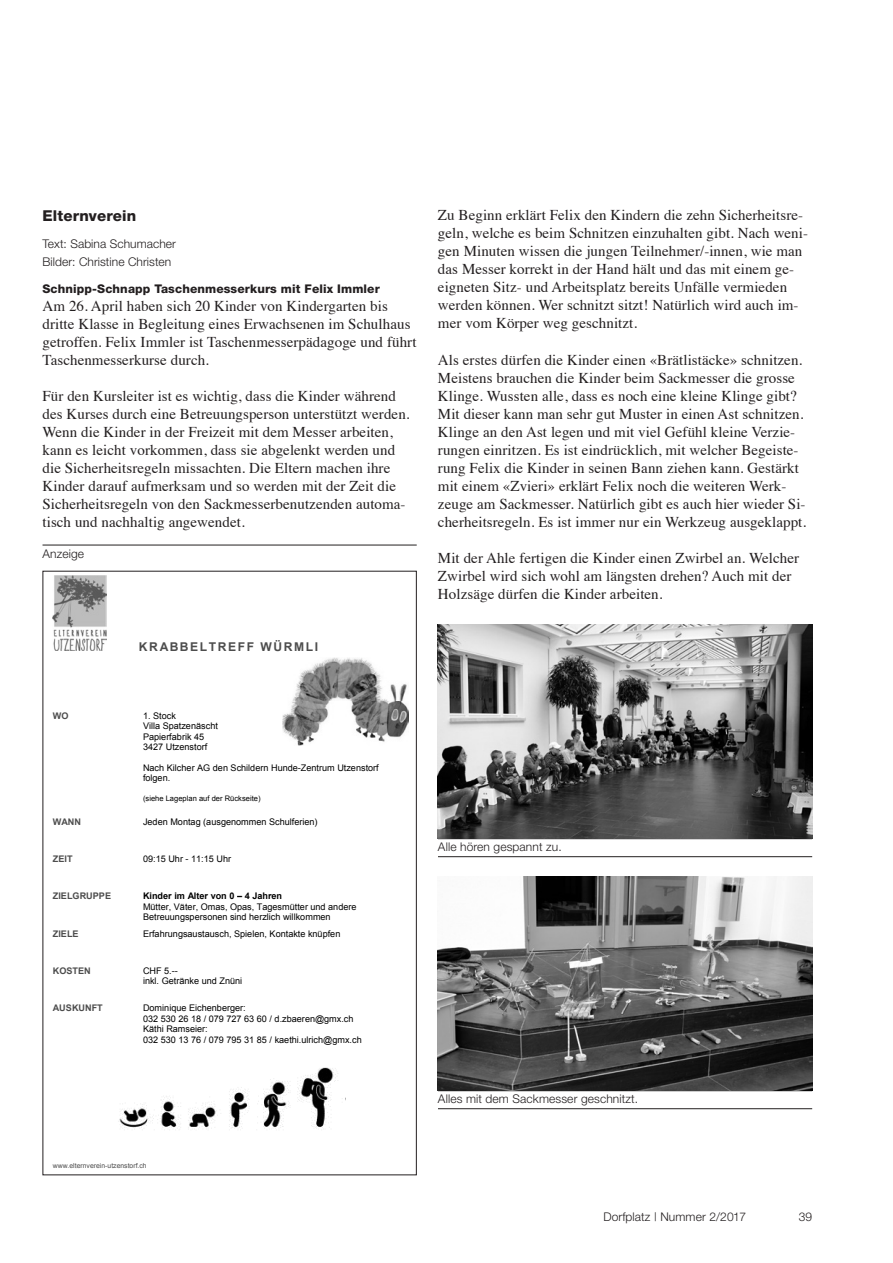
<style>
.page{position:relative;width:893px;height:1263px;background:#fff}
.page>*{position:absolute;margin:0;border:0;box-sizing:border-box;transform-origin:0 0}
.Kontakt{font:15px/18px "Times";letter-spacing:.005em;color:#231f20}
.Lauftext{font:15px/18px "Times";letter-spacing:.005em;color:#231f20}
.Titel_Normal{font:800 15px "Helvetica Neue";letter-spacing:.01em;color:#231f20}
.t1{font:700 12.15px "Arial";letter-spacing:.13em;color:#4d4d4d}
.Tabelle_Legende{font:300 12px "Helvetica Neue";letter-spacing:.01em;color:#231f20}
.Titel_Untertitel{font:800 12px "Helvetica Neue";letter-spacing:.01em;color:#231f20}
.Autor{font:300 12px "Helvetica Neue";letter-spacing:.005em;color:#231f20}
.t2{font:9.15px/10.5px "Arial";color:#000}
.t3{font:700 9.15px "Arial";color:#4d4d4d}
.t4{font:7.5px "Arial";color:#000}
.t5{font:6.9px "Arial";color:#4b4b4b}
.s1{font-weight:700}
</style>
<div class="page">
<hr style="left:438px;top:838px;width:374px;height:1px;background:#231f20">
<hr style="left:438px;top:856px;width:374px;height:1px;background:#231f20">
<hr style="left:438px;top:1090px;width:374px;height:1px;background:#231f20">
<hr style="left:438px;top:1108px;width:374px;height:1px;background:#231f20">
<img style="left:53px;top:576px;width:54px;height:75px">
<img style="left:118px;top:1067px;width:225px;height:63px">
<img style="left:283px;top:657px;width:125px;height:88px">
<hr style="left:43px;top:545px;width:374px;height:1px;background:#231f20">
<img style="left:438px;top:625px;width:374px;height:213px">
<img style="left:438px;top:877px;width:374px;height:213px">
<p class="Titel_Normal" style="left:43px;top:207px;width:95px">Elternverein</p>
<p class="Autor" style="left:43px;top:236px;width:135px">Text: Sabina Schumacher</p>
<p class="Autor" style="left:43px;top:254px;width:130px">Bilder: Christine Christen</p>
<p class="Titel_Untertitel" style="left:43px;top:282px;width:339px">Schnipp-Schnapp Taschenmesserkurs mit Felix Immler</p>
<p class="Kontakt" style="left:43px;top:296px;width:375px">Am 26. April haben sich 20 Kinder von Kindergarten bis dritte Klasse in Begleitung eines Erwachsenen im Schulhaus getroffen. Felix Immler ist Taschenmesserpädagoge und führt Taschenmesserkurse durch.</p>
<p class="Kontakt" style="left:43px;top:386px;width:369px">Für den Kursleiter ist es wichtig, dass die Kinder während des Kurses durch eine Betreuungsperson unterstützt werden.<br>Wenn die Kinder in der Freizeit mit dem Messer arbeiten, kann es leicht vorkommen, dass sie abgelenkt werden und die Sicherheitsregeln missachten. Die Eltern machen ihre Kinder darauf aufmerksam und so werden mit der Zeit die Sicherheitsregeln von den Sackmesserbenutzenden automa&shy;tisch und nachhaltig angewendet.</p>
<p class="Tabelle_Legende" style="left:43px;top:546px;width:43px">Anzeige</p>
<p class="t1" style="left:139px;top:639px;width:181px">KRABBELTREFF WÜRMLI</p>
<p class="Kontakt" style="left:438px;top:205px;width:372px">Zu Beginn erklärt Felix den Kindern die zehn Sicherheitsre&shy;geln, welche es beim Schnitzen einzuhalten gibt. Nach weni&shy;gen Minuten wissen die jungen Teilnehmer/-innen, wie man das Messer korrekt in der Hand hält und das mit einem ge&shy;eigneten Sitz- und Arbeitsplatz bereits Unfälle vermieden werden können. Wer schnitzt sitzt! Natürlich wird auch im&shy;mer vom Körper weg geschnitzt.</p>
<p class="Lauftext" style="left:438px;top:350px;width:370px">Als erstes dürfen die Kinder einen «Brätlistäcke» schnitzen.<br>Meistens brauchen die Kinder beim Sackmesser die grosse Klinge. Wussten alle, dass es noch eine kleine Klinge gibt?<br>Mit dieser kann man sehr gut Muster in einen Ast schnitzen.<br>Klinge an den Ast legen und mit viel Gefühl kleine Verzie&shy;rungen einritzen. Es ist eindrücklich, mit welcher Begeiste&shy;rung Felix die Kinder in seinen Bann ziehen kann. Gestärkt mit einem «Zvieri» erklärt Felix noch die weiteren Werk&shy;zeuge am Sackmesser. Natürlich gibt es auch hier wieder Si&shy;cherheitsregeln. Es ist immer nur ein Werkzeug ausgeklappt.</p>
<p class="Lauftext" style="left:438px;top:548px;width:363px">Mit der Ahle fertigen die Kinder einen Zwirbel an. Welcher<br>Zwirbel wird sich wohl am längsten drehen? Auch mit der<br>Holzsäge dürfen die Kinder arbeiten.</p>
<p class="t3" style="left:53px;top:709px;width:17px">WO</p>
<p class="t2" style="left:143px;top:710px;width:76px">1. Stock<br>Villa Spatzenäscht<br>Papierfabrik 45<br>3427 Utzenstorf</p>
<p class="t2" style="left:143px;top:762px;width:237px">Nach Kilcher AG den Schildern Hunde-Zentrum Utzenstorf folgen.</p>
<p class="t4" style="left:143px;top:793px;width:119px">(siehe Lageplan auf der Rückseite)</p>
<p class="t3" style="left:53px;top:815px;width:30px">WANN</p>
<p class="t2" style="left:143px;top:816px;width:176px">Jeden Montag (ausgenommen Schulferien)</p>
<p class="t3" style="left:53px;top:853px;width:21px">ZEIT</p>
<p class="t2" style="left:143px;top:853px;width:90px">09:15 Uhr - 11:15 Uhr</p>
<p class="t3" style="left:53px;top:890px;width:60px">ZIELGRUPPE</p>
<p class="t2" style="left:143px;top:891px;width:215px"><span class="s1">Kinder im Alter von 0 – 4 Jahren<br></span>Mütter, Väter, Omas, Opas, Tagesmütter und andere<br>Betreuungspersonen sind herzlich willkommen</p>
<p class="t3" style="left:53px;top:927px;width:27px">ZIELE</p>
<p class="t2" style="left:143px;top:928px;width:199px">Erfahrungsaustausch, Spielen, Kontakte knüpfen</p>
<p class="t3" style="left:53px;top:964px;width:39px">KOSTEN</p>
<p class="t2" style="left:143px;top:965px;width:101px">CHF 5.--<br>inkl. Getränke und Znüni</p>
<p class="t3" style="left:53px;top:1002px;width:51px">AUSKUNFT</p>
<p class="t2" style="left:143px;top:1003px;width:220px">Dominique Eichenberger:<br>032 530 26 18 / 079 727 63 60 / d.zbaeren@gmx.ch Käthi Ramseier:<br>032 530 13 76 / 079 795 31 85 / kaethi.ulrich@gmx.ch</p>
<p class="t5" style="left:53px;top:1161px;width:95px">www.elternverein-utzenstorf.ch</p>
<p class="Tabelle_Legende" style="left:438px;top:839px;width:125px">Alle hören gespannt zu.</p>
<p class="Tabelle_Legende" style="left:438px;top:1091px;width:202px">Alles mit dem Sackmesser geschnitzt.</p>
<p class="Tabelle_Legende" style="left:603px;top:1209px;width:144px">Dorfplatz | Nummer 2/2017</p>
<p class="Tabelle_Legende" style="left:799px;top:1209px;width:15px">39</p>
</div>
